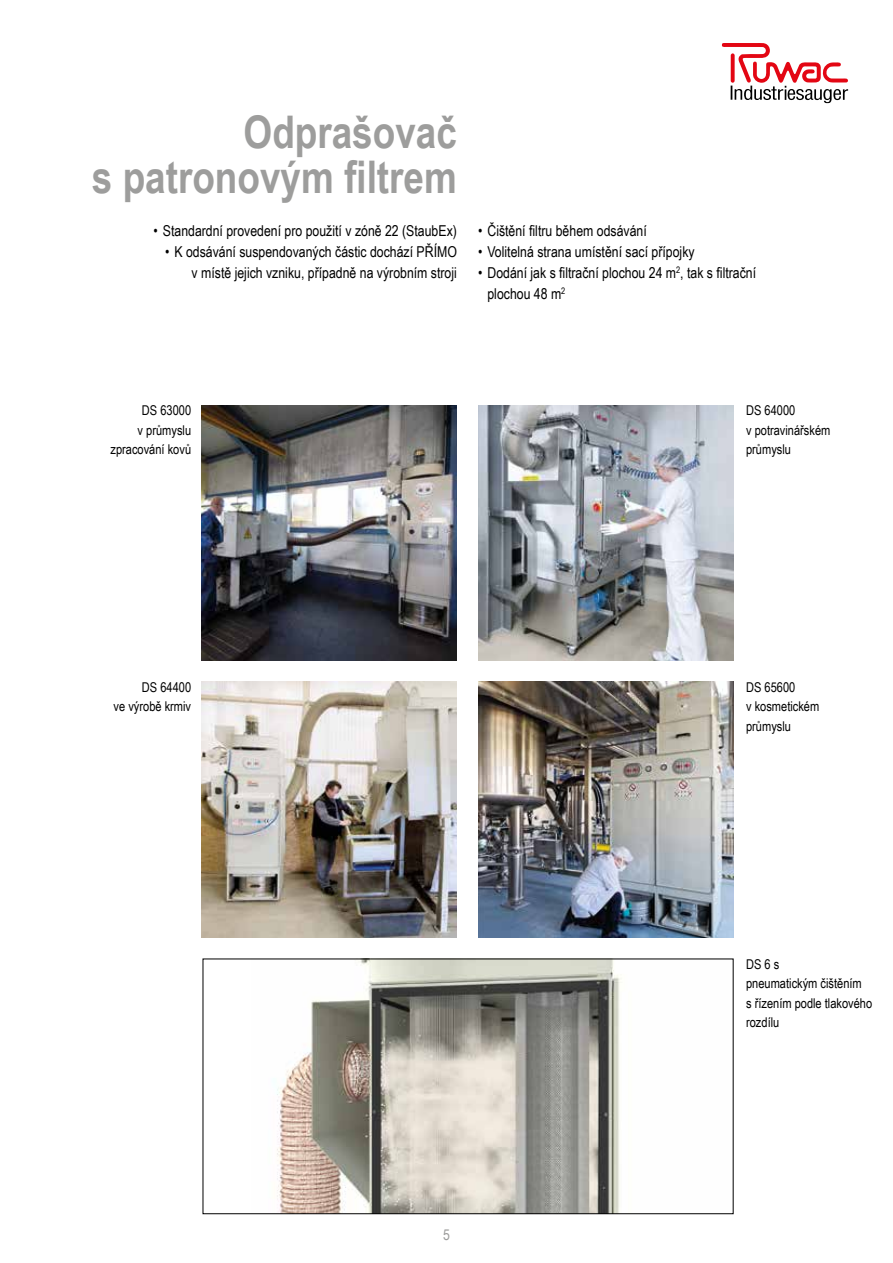
<style>
.page{position:relative;width:893px;height:1263px;background:#fff}
.page>*{position:absolute;margin:0;border:0;box-sizing:border-box;transform-origin:0 0}
.t1{font:700 45px/45px "Arial Narrow";color:#9d9d9c;text-align:right}
.t2{font:15px/21px "Arial Narrow";color:#000;text-align:right}
.t3{font:15px "Arial Narrow";color:#9d9d9c}
.t4{font:13.5px/19.5px "Arial Narrow";color:#000}
</style>
<div class="page">
<svg style="left:722px;top:43px;width:126px;height:60px"></svg>
<img style="left:202px;top:405px;width:255px;height:256px">
<img style="left:202px;top:682px;width:255px;height:255px">
<img style="left:478px;top:405px;width:255px;height:256px">
<img style="left:478px;top:682px;width:255px;height:255px">
<img style="left:277px;top:961px;width:345px;height:251px">
<h1 class="t1" style="left:92px;top:107px;width:366px">Odprašovač<br>s patronovým filtrem</h1>
<p class="t2" style="left:154px;top:219px;width:305px">• Standardní provedení pro použití v zóně 22 (StaubEx)</p>
<p class="t2" style="left:165px;top:240px;width:293px">• K odsávání suspendovaných částic dochází PŘÍMO v místě jejich vzniku, případně na výrobním stroji</p>
<p class="t2" style="left:478px;top:219px;width:170px">• Čištění filtru během odsávání</p>
<p class="t2" style="left:478px;top:240px;width:218px">• Volitelná strana umístění sací přípojky</p>
<p class="t2" style="left:487px;top:261px;width:270px;text-align:left;text-indent:-9px">• Dodání jak s filtrační plochou 24 m<sup>2</sup>, tak s filtrační plochou 48 m<sup>2</sup></p>
<p class="t4" style="left:111px;top:400px;width:82px;text-align:right">DS 63000<br>v průmyslu zpracování kovů</p>
<p class="t4" style="left:746px;top:400px;width:86px">DS 64000<br>v potravinářském průmyslu</p>
<p class="t4" style="left:114px;top:677px;width:79px;text-align:right">DS 64400<br>ve výrobě krmiv</p>
<p class="t4" style="left:746px;top:677px;width:75px">DS 65600<br>v kosmetickém průmyslu</p>
<p class="t3" style="left:443px;top:1223px;width:8px">5</p>
<p class="t4" style="left:746px;top:953px;width:128px">DS 6 s<br>pneumatickým čištěním<br>s řízením podle tlakového rozdílu</p>
</div>
